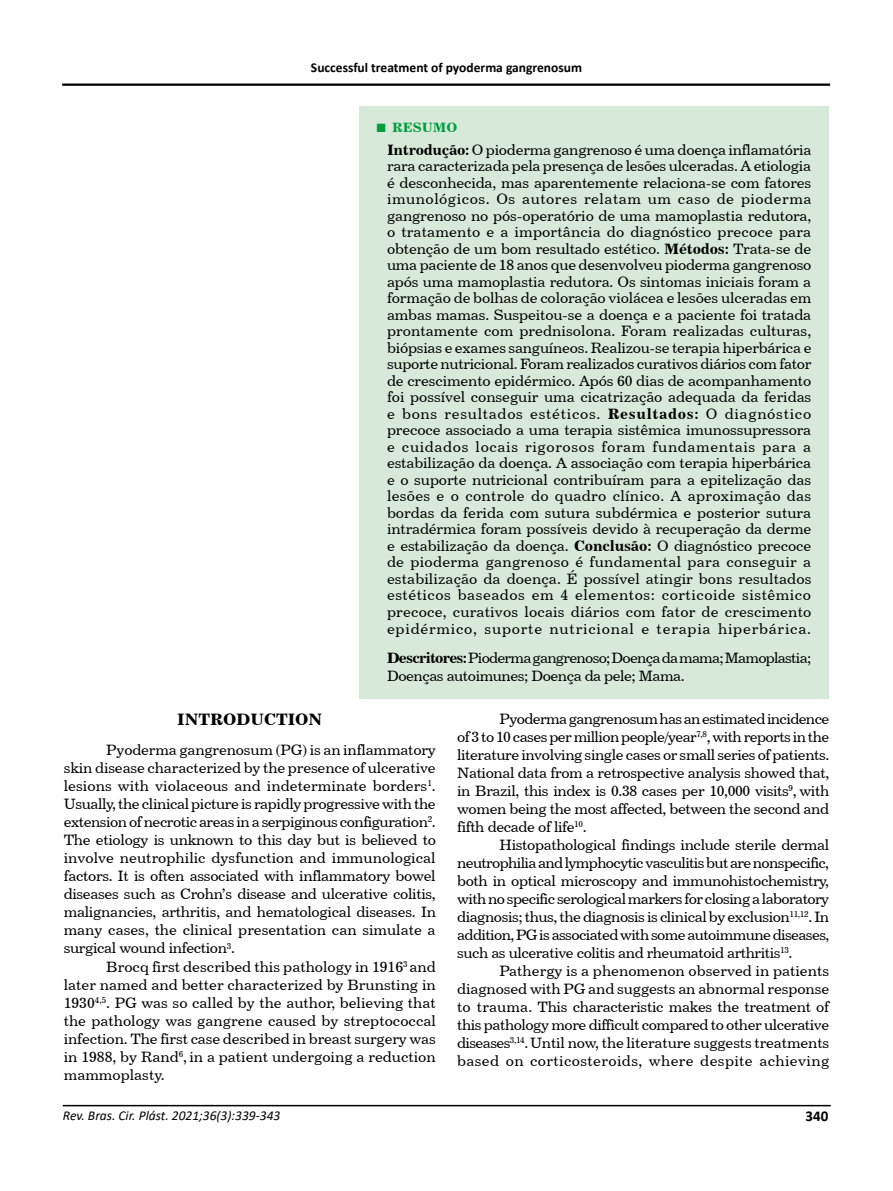
<style>
.page{position:relative;width:893px;height:1191px;background:#fff}
.page>*{position:absolute;margin:0;border:0;box-sizing:border-box;transform-origin:0 0}
.t1{font:16.5px "Century 731 BT Bold A";color:#000}
.t2{font:15px/18px "Century 731 BT Roman A";letter-spacing:-.025em;color:#000;text-align:justify}
.t3{font:15px/18px "Century 731 BT Roman A";letter-spacing:-.05em;color:#000}
.t4{font:700 15px "Calibri";color:#000}
.t5{font:700 13.5px "Calibri";color:#000}
.t6{font:italic 13.5px "Calibri";color:#000}
.t7{font:13.5px "Century 731 BT Bold A";color:#009d40}
.s1{font-family:"Times New Roman";font-weight:700;font-size:18px}
.s2{font-family:"Century 731 BT Bold A"}
</style>
<div class="page">
<hr style="left:63px;top:1104px;width:768px;height:2px;background:#000">
<hr style="left:62px;top:84px;width:768px;height:2px;background:#000">
<div style="left:359px;top:106px;width:470px;height:592px;background:#d7ead9"></div>
<p class="t5" style="left:311px;top:58px;width:273px">Successful treatment of pyoderma gangrenosum</p>
<p class="t7" style="left:376px;top:119px;width:83px"><span class="s1">■</span> RESUMO</p>
<p class="t2" style="left:387px;top:141px;width:426px;line-height:16.5px"><span class="s2">Introdução:</span> O pioderma gangrenoso é uma doença inflamatória rara caracterizada pela presença de lesões ulceradas. A etiologia é desconhecida, mas aparentemente relaciona-se com fatores imunológicos. Os autores relatam um caso de pioderma gangrenoso no pós-operatório de uma mamoplastia redutora, o tratamento e a importância do diagnóstico precoce para obtenção de um bom resultado estético. <span class="s2">Métodos:</span> Trata-se de uma paciente de 18 anos que desenvolveu pioderma gangrenoso após uma mamoplastia redutora. Os sintomas iniciais foram a formação de bolhas de coloração violácea e lesões ulceradas em ambas mamas. Suspeitou-se a doença e a paciente foi tratada prontamente com prednisolona. Foram realizadas culturas, biópsias e exames sanguíneos. Realizou-se terapia hiperbárica e suporte nutricional. Foram realizados curativos diários com fator de crescimento epidérmico. Após 60 dias de acompanhamento foi possível conseguir uma cicatrização adequada da feridas e bons resultados estéticos. <span class="s2">Resultados:</span> O diagnóstico precoce associado a uma terapia sistêmica imunossupressora e cuidados locais rigorosos foram fundamentais para a estabilização da doença. A associação com terapia hiperbárica e o suporte nutricional contribuíram para a epitelização das lesões e o controle do quadro clínico. A aproximação das bordas da ferida com sutura subdérmica e posterior sutura intradérmica foram possíveis devido à recuperação da derme e estabilização da doença. <span class="s2">Conclusão:</span> O diagnóstico precoce de pioderma gangrenoso é fundamental para conseguir a estabilização da doença. É possível atingir bons resultados estéticos baseados em 4 elementos: corticoide sistêmico precoce, curativos locais diários com fator de crescimento epidérmico, suporte nutricional e terapia hiperbárica.</p>
<p class="t3" style="left:387px;top:648px;width:426px"><span class="s2">Descritores:</span> Pioderma gangrenoso; Doença da mama; Mamoplastia;<br>Doenças autoimunes; Doença da pele; Mama.</p>
<p class="t1" style="left:177px;top:708px;width:147px">INTRODUCTION</p>
<p class="t2" style="left:64px;top:741px;width:374px;text-indent:43px">Pyoderma gangrenosum (PG) is an inflammatory skin disease characterized by the presence of ulcerative lesions with violaceous and indeterminate borders<sup>1</sup>.<br>Usually, the clinical picture is rapidly progressive with the extension of necrotic areas in a serpiginous configuration<sup>2</sup>.<br>The etiology is unknown to this day but is believed to involve neutrophilic dysfunction and immunological factors. It is often associated with inflammatory bowel diseases such as Crohn’s disease and ulcerative colitis, malignancies, arthritis, and hematological diseases. In many cases, the clinical presentation can simulate a surgical wound infection<sup>3</sup>.</p>
<p class="t2" style="left:64px;top:957px;width:374px;text-indent:43px">Brocq first described this pathology in 1916<sup>3</sup> and later named and better characterized by Brunsting in 1930<sup>4,5</sup>. PG was so called by the author, believing that the pathology was gangrene caused by streptococcal infection. The first case described in breast surgery was in 1988, by Rand<sup>6</sup>,in a patient undergoing a reduction mammoplasty.</p>
<p class="t2" style="left:457px;top:709px;width:374px;text-indent:43px">Pyoderma gangrenosum has an estimated incidence of 3 to 10 cases per million people/year<sup>7,8</sup>, with reports in the literature involving single cases or small series of patients.<br>National data from a retrospective analysis showed that, in Brazil, this index is 0.38 cases per 10,000 visits<sup>9</sup>, with women being the most affected, between the second and fifth decade of life<sup>10</sup>.</p>
<p class="t2" style="left:457px;top:835px;width:374px;text-indent:43px">Histopathological findings include sterile dermal neutrophilia and lymphocytic vasculitis but are nonspecific, both in optical microscopy and immunohistochemistry, with no specific serological markers for closing a laboratory diagnosis; thus, the diagnosis is clinical by exclusion<sup>11,12</sup>. In addition, PG is associated with some autoimmune diseases, such as ulcerative colitis and rheumatoid arthritis<sup>13</sup>.</p>
<p class="t2" style="left:457px;top:961px;width:374px;text-indent:43px">Pathergy is a phenomenon observed in patients diagnosed with PG and suggests an abnormal response to trauma. This characteristic makes the treatment of this pathology more difficult compared to other ulcerative diseases<sup>3,14</sup>. Until now, the literature suggests treatments based on corticosteroids, where despite achieving</p>
<p class="t6" style="left:63px;top:1105px;width:219px">Rev. Bras. Cir. Plást. 2021;36(3):339-343</p>
<p class="t4" style="left:806px;top:1105px;width:24px">340</p>
</div>
